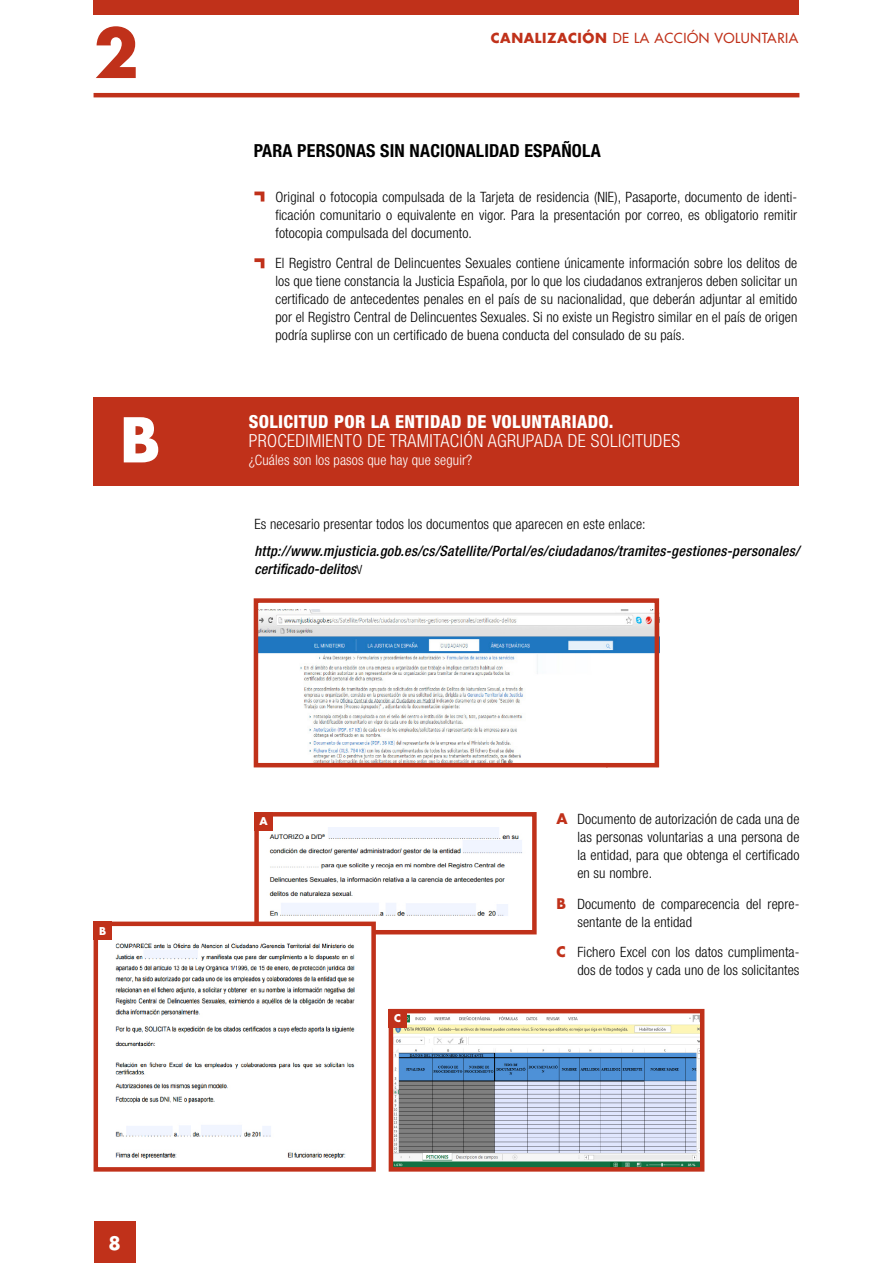
<style>
.page{position:relative;width:893px;height:1263px;background:#fff}
.page>*{position:absolute;margin:0;border:0;box-sizing:border-box;transform-origin:0 0}
.t1{font:700 66px "Futura Std";color:#c0311a}
.t2{font:700 60px "Futura Std";color:#fff}
.t3{font:300 condensed 18px "Helvetica Neue LT Std";color:#fff}
.t4{font:800 condensed 18px "Helvetica Neue LT Std";letter-spacing:.02em;color:#fff}
.t5{font:700 condensed 18px "Helvetica Neue LT Std";letter-spacing:.01em;color:#000}
.t6{font:700 18px "Futura Std";color:#fff}
.t7{font:300 condensed 14.25px/18px "Helvetica Neue LT Std";letter-spacing:.01em;color:#000;text-align:justify}
.t8{font:italic 500 condensed 14.25px/18px "Helvetica Neue LT Std";letter-spacing:.02em;color:#000}
.t9{font:300 condensed 14.25px "Helvetica Neue LT Std";letter-spacing:.01em;color:#fff}
.t10{font:500 13.5px "Futura Std";letter-spacing:.04em;color:#c0311a}
.t11{font:700 10.5px "Futura Std";color:#fff}
.s1{font-weight:700}
.s2{font-weight:300;font-style:normal;font-size:12.75px}
.s3{font-family:"Futura Std";font-weight:700;font-stretch:normal;color:#c0311a}
</style>
<div class="page">
<hr style="left:94px;top:93px;width:705px;height:4px;background:#c0311a">
<div style="left:94px;top:0;width:705px;height:14px;background:#c0311a"></div>
<div style="left:94px;top:1221px;width:41px;height:42px;background:#c0311a"></div>
<svg style="left:254px;top:191px;width:11px;height:11px"></svg>
<svg style="left:254px;top:258px;width:11px;height:11px"></svg>
<img style="left:264px;top:828px;width:258px;height:88px">
<div style="left:254px;top:812px;width:283px;height:122px;border:4px solid #c0311a"></div>
<div style="left:96px;top:924px;width:278px;height:245px;background:#fff"></div>
<img style="left:115px;top:943px;width:240px;height:216px">
<div style="left:94px;top:921px;width:282px;height:250px;border:4px solid #c0311a"></div>
<img style="left:394px;top:1014px;width:305px;height:152px">
<div style="left:389px;top:1009px;width:315px;height:162px;border:4px solid #c0311a"></div>
<svg style="left:253px;top:598px;width:407px;height:170px"></svg>
<div style="left:94px;top:397px;width:705px;height:88px;background:#c0311a"></div>
<div style="left:254px;top:812px;width:19px;height:18px;background:#c0311a"></div>
<div style="left:94px;top:921px;width:18px;height:19px;background:#c0311a"></div>
<div style="left:389px;top:1009px;width:18px;height:18px;background:#c0311a"></div>
<h1 class="t1" style="left:94px;top:9px;width:47px">2</h1>
<p class="t10" style="left:491px;top:29px;width:309px"><span class="s1">CANALIZACIÓN</span> DE LA ACCIÓN VOLUNTARIA</p>
<p class="t5" style="left:254px;top:139px;width:348px">PARA PERSONAS SIN NACIONALIDAD ESPAÑOLA</p>
<p class="t7" style="left:275px;top:187px;width:523px">Original o fotocopia compulsada de la Tarjeta de residencia (NIE), Pasaporte, documento de identi&shy;ficación comunitario o equivalente en vigor. Para la presentación por correo, es obligatorio remitir fotocopia compulsada del documento.</p>
<p class="t7" style="left:275px;top:254px;width:523px">El Registro Central de Delincuentes Sexuales contiene únicamente información sobre los delitos de los que tiene constancia la Justicia Española, por lo que los ciudadanos extranjeros deben solicitar un certificado de antecedentes penales en el país de su nacionalidad, que deberán adjuntar al emitido por el Registro Central de Delincuentes Sexuales. Si no existe un Registro similar en el país de origen podría suplirse con un certificado de buena conducta del consulado de su país.</p>
<h2 class="t2" style="left:120px;top:400px;width:42px">B</h2>
<p class="t4" style="left:249px;top:410px;width:366px">SOLICITUD POR LA ENTIDAD DE VOLUNTARIADO.</p>
<p class="t3" style="left:249px;top:430px;width:19px">Procedimiento</p>
<p class="t3" style="left:367px;top:430px;width:32px">de tramitaci</p>
<p class="t3" style="left:463px;top:430px;width:35px">ón agrupada</p>
<p class="t3" style="left:568px;top:430px;width:33px">de solicitudes</p>
<p class="t9" style="left:249px;top:452px;width:225px">¿Cuáles son los pasos que hay que seguir?</p>
<p class="t11" style="left:99px;top:924px;width:9px">B</p>
<p class="t6" style="left:108px;top:1231px;width:14px">8</p>
<p class="t7" style="left:254px;top:515px;width:393px">Es necesario presentar todos los documentos que aparecen en este enlace:</p>
<p class="t8" style="left:254px;top:542px;width:546px">http://www.mjusticia.gob.es/cs/Satellite/Portal/es/ciudadanos/tramites-gestiones-personales/ certificado-delitos<span class="s2">V</span></p>
<p class="t11" style="left:259px;top:814px;width:10px">A</p>
<p class="t11" style="left:394px;top:1011px;width:8px">C</p>
<p class="t7" style="left:577px;top:810px;width:224px;text-indent:-21px"><span class="s3">A</span> Documento de autorización de cada una de las personas voluntarias a una persona de la entidad, para que obtenga el certificado en su nombre.</p>
<p class="t7" style="left:577px;top:894px;width:224px;text-indent:-21px"><span class="s3">B</span> Documento de comparecencia del repre&shy;sentante de la entidad</p>
<p class="t7" style="left:556px;top:943px;width:245px;text-align:right"><span class="s3">C</span> Fichero Excel con los datos cumplimenta&shy;dos de todos y cada uno de los solicitantes</p>
</div>
